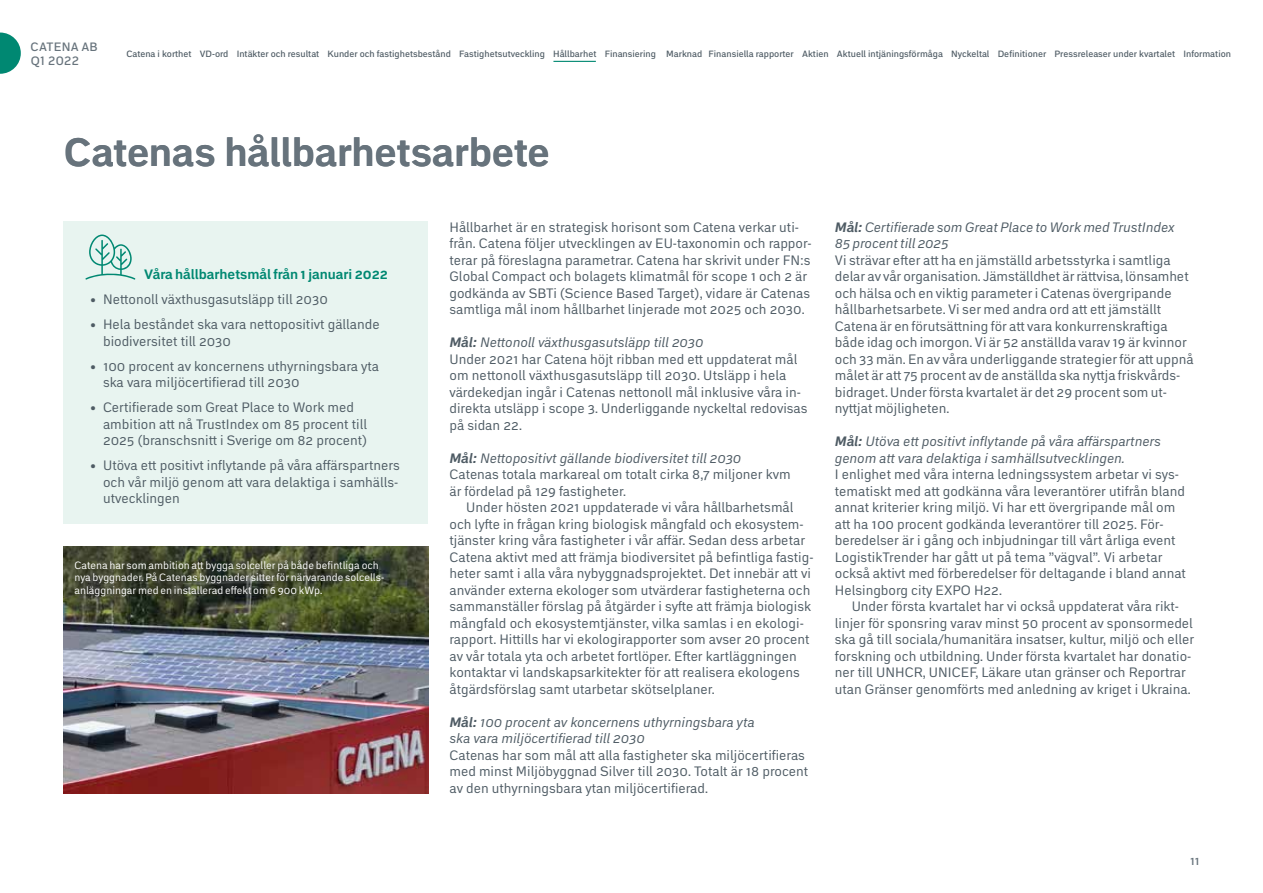
<style>
.page{position:relative;width:1263px;height:893px;background:#fff}
.page>*{position:absolute;margin:0;border:0;box-sizing:border-box;transform-origin:0 0}
.t1{font:700 39px "Embarcadero MVB Pro";letter-spacing:-.005em;color:#67737c}
.t2{font:13.5px/16.5px "Embarcadero MVB Pro";color:#4e5b64}
.t3{font:italic 13.5px/16.5px "Embarcadero MVB Pro";color:#4e5b64}
.t4{font:700 13.5px "Embarcadero MVB Pro";color:#008872}
.t5{font:500 12px/13.5px "Embarcadero MVB Pro";letter-spacing:.02em;color:#67737c}
.t6{font:10.5px/12.8px "Embarcadero MVB Pro";color:#fff}
.t7{font:500 9px "Embarcadero MVB Pro";color:#4e5b64}
.s1{font-weight:700;font-style:italic}
.s2{font-style:italic}
.s3{font-weight:700}
</style>
<div class="page">
<svg style="left:0;top:33px;width:21px;height:41px"></svg>
<div style="left:64px;top:222px;width:364px;height:302px;background:#e8f4f0"></div>
<svg style="left:85px;top:235px;width:50px;height:45px"></svg>
<hr style="left:553px;top:61px;width:43px;height:1px;background:#008872">
<img style="left:64px;top:546px;width:364px;height:247px">
<p class="t5" style="left:31px;top:40px;width:69px">CATENA AB<br>Q1 2022</p>
<p class="t7" style="left:126px;top:47px;width:1106px">Catena i korthet VD-ord Intäkter och resultat Kunder och fastighetsbestånd Fastighetsutveckling Hållbarhet Finansiering Marknad Finansiella rapporter Aktien Aktuell intjäningsförmåga Nyckeltal Definitioner Pressreleaser under kvartalet Information</p>
<h1 class="t1" style="left:64px;top:124px;width:488px">Catenas hållbarhetsarbete</h1>
<p class="t4" style="left:144px;top:265px;width:245px">Våra hållbarhetsmål från 1 januari 2022</p>
<p class="t2" style="left:90px;top:291px;width:239px">• Nettonoll växthusgasutsläpp till 2030</p>
<p class="t2" style="left:103px;top:316px;width:278px;text-indent:-13px">• Hela beståndet ska vara nettopositivt gällande biodiversitet till 2030</p>
<p class="t2" style="left:103px;top:357px;width:278px;text-indent:-13px">• 100 procent av koncernens uthyrningsbara yta ska vara miljöcertifierad till 2030</p>
<p class="t2" style="left:103px;top:399px;width:266px;text-indent:-13px">• Certifierade som Great Place to Work med ambition att nå TrustIndex om 85 procent till<br>2025 (branschsnitt i Sverige om 82 procent)</p>
<p class="t2" style="left:103px;top:457px;width:298px;text-align:justify;text-indent:-13px">• Utöva ett positivt inflytande på våra affärspartners och vår miljö genom att vara delaktiga i samhälls&shy;utvecklingen</p>
<p class="t6" style="left:74px;top:558px;width:311px">Catena har som ambition att bygga solceller på både befintliga och nya byggnader. På Catenas byggnader sitter för närvarande solcells&shy;anläggningar med en installerad effekt om 6 900 kWp.</p>
<p class="t2" style="left:449px;top:218px;width:364px">Hållbarhet är en strategisk horisont som Catena verkar uti&shy;från. Catena följer utvecklingen av EU-taxonomin och rappor&shy;terar på föreslagna parametrar. Catena har skrivit under FN:s Global Compact och bolagets klimatmål för scope 1 och 2 är godkända av SBTi (Science Based Target), vidare är Catenas samtliga mål inom hållbarhet linjerade mot 2025 och 2030.</p>
<p class="t2" style="left:449px;top:334px;width:360px"><span class="s1">Mål:</span> <span class="s2">Nettonoll växthusgasutsläpp till 2030<br></span>Under 2021 har Catena höjt ribban med ett uppdaterat mål om nettonoll växthusgasutsläpp till 2030. Utsläpp i hela värdekedjan ingår i Catenas nettonoll mål inklusive våra in&shy;direkta utsläpp i scope 3. Underliggande nyckeltal redovisas på sidan 22.</p>
<p class="t2" style="left:449px;top:449px;width:343px"><span class="s1">Mål:</span> <span class="s2">Nettopositivt gällande biodiversitet till 2030<br></span>Catenas totala markareal om totalt cirka 8,7 miljoner kvm är fördelad på 129 fastigheter.</p>
<p class="t2" style="left:449px;top:499px;width:366px;text-indent:17px">Under hösten 2021 uppdaterade vi våra hållbarhetsmål och lyfte in frågan kring biologisk mångfald och ekosystem&shy;tjänster kring våra fastigheter i vår affär. Sedan dess arbetar Catena aktivt med att främja biodiversitet på befintliga fastig&shy;heter samt i alla våra nybyggnadsprojektet. Det innebär att vi använder externa ekologer som utvärderar fastigheterna och sammanställer förslag på åtgärder i syfte att främja biologisk mångfald och ekosystemtjänster, vilka samlas i en ekologi&shy;rapport. Hittills har vi ekologirapporter som avser 20 procent av vår totala yta och arbetet fortlöper. Efter kartläggningen kontaktar vi landskapsarkitekter för att realisera ekologens åtgärdsförslag samt utarbetar skötselplaner.</p>
<p class="t3" style="left:449px;top:713px;width:307px"><span class="s3">Mål:</span> 100 procent av koncernens uthyrningsbara yta ska vara miljöcertifierad till 2030</p>
<p class="t2" style="left:449px;top:746px;width:360px">Catenas har som mål att alla fastigheter ska miljöcertifieras med minst Miljöbyggnad Silver till 2030. Totalt är 18 procent av den uthyrningsbara ytan miljöcertifierad.</p>
<p class="t3" style="left:835px;top:218px;width:341px"><span class="s3">Mål:</span> Certifierade som Great Place to Work med TrustIndex<br>85 procent till 2025</p>
<p class="t2" style="left:835px;top:251px;width:360px">Vi strävar efter att ha en jämställd arbetsstyrka i samtliga delar av vår organisation. Jämställdhet är rättvisa, lönsamhet och hälsa och en viktig parameter i Catenas övergripande hållbarhetsarbete. Vi ser med andra ord att ett jämställt Catena är en förutsättning för att vara konkurrenskraftiga både idag och imorgon. Vi är 52 anställda varav 19 är kvinnor och 33 män. En av våra underliggande strategier för att uppnå målet är att 75 procent av de anställda ska nyttja friskvårds&shy;bidraget. Under första kvartalet är det 29 procent som ut&shy;nyttjat möjligheten.</p>
<p class="t3" style="left:835px;top:433px;width:327px"><span class="s3">Mål:</span> Utöva ett positivt inflytande på våra affärspartners genom att vara delaktiga i samhällsutvecklingen.</p>
<p class="t2" style="left:835px;top:466px;width:353px">I enlighet med våra interna ledningssystem arbetar vi sys&shy;tematiskt med att godkänna våra leverantörer utifrån bland annat kriterier kring miljö. Vi har ett övergripande mål om att ha 100 procent godkända leverantörer till 2025. För&shy;beredelser är i gång och inbjudningar till vårt årliga event LogistikTrender har gått ut på tema ”vägval”. Vi arbetar också aktivt med förberedelser för deltagande i bland annat Helsingborg city EXPO H22.</p>
<p class="t2" style="left:835px;top:598px;width:361px;text-indent:17px">Under första kvartalet har vi också uppdaterat våra rikt&shy;linjer för sponsring varav minst 50 procent av sponsormedel ska gå till sociala/humanitära insatser, kultur, miljö och eller forskning och utbildning. Under första kvartalet har donatio&shy;ner till UNHCR, UNICEF, Läkare utan gränser och Reportrar utan Gränser genomförts med anledning av kriget i Ukraina.</p>
<p class="t5" style="left:1190px;top:854px;width:11px">11</p>
</div>
